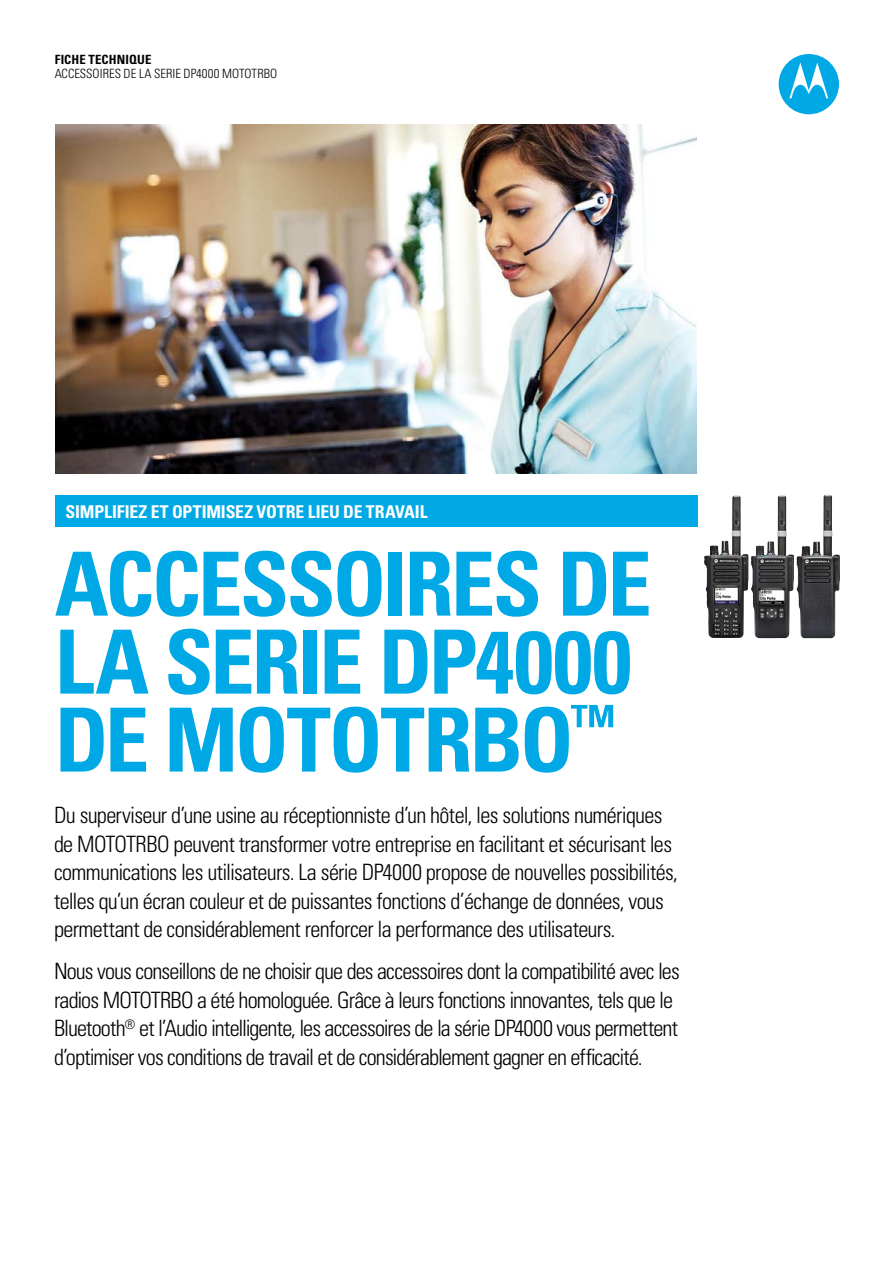
<style>
.page{position:relative;width:893px;height:1263px;background:#fff}
.page>*{position:absolute;margin:0;border:0;box-sizing:border-box;transform-origin:0 0}
.t1{font:700 condensed 88.5px/78px "Univers";letter-spacing:-.035em;color:#00a9e5}
.t2{font:300 condensed 22.5px/28.5px "Univers";letter-spacing:-.035em;color:#000}
.t3{font:700 condensed 17.7px "Univers";letter-spacing:-.005em;color:#fff}
.t4{font:300 condensed 12.75px "Univers";color:#000}
.t5{font:700 condensed 12.75px "Univers";letter-spacing:.01em;color:#000}
</style>
<div class="page">
<div style="left:779px;top:54px;width:60px;height:60px;background:#00a9e5;border-radius:50%"></div>
<svg style="left:789px;top:63px;width:39px;height:35px"></svg>
<div style="left:55px;top:495px;width:642px;height:31px;background:#00a9e5"></div>
<img style="left:56px;top:124px;width:641px;height:349px">
<img style="left:758px;top:495px;width:23px;height:60px">
<svg style="left:704px;top:495px;width:45px;height:143px"></svg>
<img style="left:717px;top:495px;width:19px;height:59px">
<svg style="left:796px;top:494px;width:44px;height:145px"></svg>
<img style="left:821px;top:494px;width:6px;height:61px">
<p class="t5" style="left:55px;top:52px;width:98px">FICHE TECHNIQUE</p>
<p class="t4" style="left:55px;top:66px;width:224px">ACCESSOIRES DE LA SERIE DP4000 MOTOTRBO</p>
<p class="t3" style="left:65px;top:500px;width:363px">SIMPLIFIEZ ET OPTIMISEZ VOTRE LIEU DE TRAVAIL</p>
<h1 class="t1" style="left:55px;top:544px;width:598px">ACCESSOIRES DE<br>LA SERIE DP4000<br>DE MOTOTRBO<sup>™</sup></h1>
<p class="t2" style="left:54px;top:801px;width:625px">Du superviseur d’une usine au réceptionniste d’un hôtel, les solutions numériques de MOTOTRBO peuvent transformer votre entreprise en facilitant et sécurisant les communications les utilisateurs. La série DP4000 propose de nouvelles possibilités, telles qu’un écran couleur et de puissantes fonctions d’échange de données, vous permettant de considérablement renforcer la performance des utilisateurs.</p>
<p class="t2" style="left:54px;top:957px;width:627px">Nous vous conseillons de ne choisir que des accessoires dont la compatibilité avec les radios MOTOTRBO a été homologuée. Grâce à leurs fonctions innovantes, tels que le Bluetooth<sup>®</sup> et l’Audio intelligente, les accessoires de la série DP4000 vous permettent d’optimiser vos conditions de travail et de considérablement gagner en efficacité.</p>
</div>
